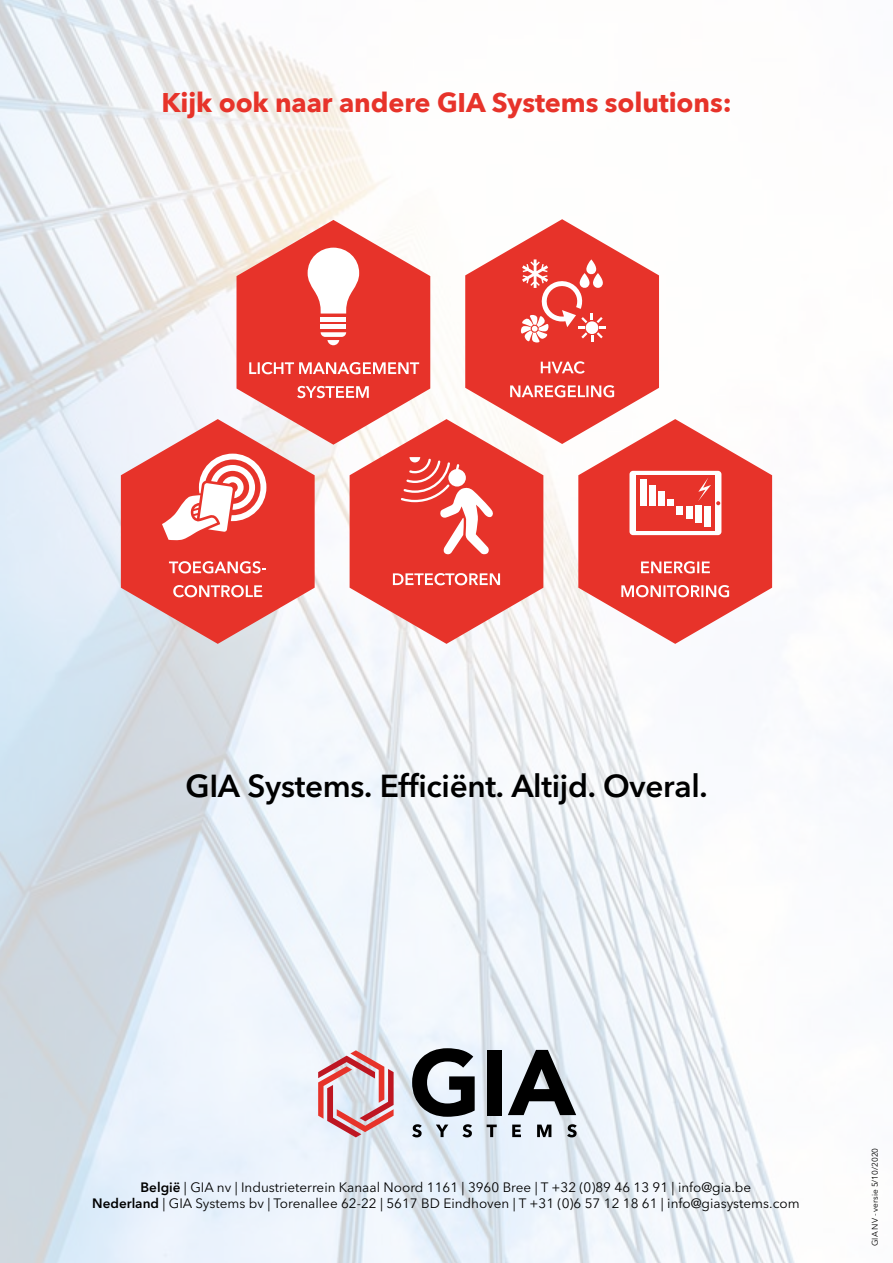
<style>
.page{position:relative;width:893px;height:1263px;background:#fff}
.page>*{position:absolute;margin:0;border:0;box-sizing:border-box;transform-origin:0 0}
.t1{font:600 31.5px "Avenir Next LT Pro";letter-spacing:-.01em;color:#000}
.t2{font:700 27px "Avenir Next";letter-spacing:-.005em;color:#e7332a}
.t3{font:13.5px/16.5px "Avenir Next LT Pro";color:#000;text-align:center}
.t4{font:8.25px "Avenir Next LT Pro";color:#000}
.s1{font-weight:600}
</style>
<div class="page">
<img style="left:0;top:0;width:883px;height:1263px">
<svg style="left:412px;top:1048px;width:63px;height:69px"></svg>
<div style="left:487px;top:1050px;width:14px;height:65px;background:#000"></div>
<svg style="left:508px;top:1050px;width:68px;height:65px;background:#7c8186"></svg>
<svg style="left:412px;top:1124px;width:10px;height:13px"></svg>
<svg style="left:436px;top:1124px;width:12px;height:13px"></svg>
<svg style="left:462px;top:1124px;width:10px;height:13px"></svg>
<svg style="left:487px;top:1124px;width:10px;height:13px"></svg>
<svg style="left:512px;top:1124px;width:9px;height:13px"></svg>
<svg style="left:537px;top:1124px;width:14px;height:13px"></svg>
<svg style="left:567px;top:1124px;width:10px;height:13px"></svg>
<svg style="left:318px;top:1050px;width:76px;height:87px;background:#daa6ad"></svg>
<svg style="left:121px;top:219px;width:651px;height:425px"></svg>
<h2 class="t2" style="left:161px;top:79px;width:572px">Kijk ook naar andere GIA Systems solutions:</h2>
<h1 class="t1" style="left:185px;top:767px;width:524px">GIA Systems. Efficiënt. Altijd. Overal.</h1>
<p class="t3" style="left:92px;top:1179px;width:709px"><span class="s1">België</span> | GIA nv | Industrieterrein Kanaal Noord 1161 | 3960 Bree | T +32 (0)89 46 13 91 | info@gia.be<br><span class="s1">Nederland</span> | GIA Systems bv | Torenallee 62-22 | 5617 BD Eindhoven | T +31 (0)6 57 12 18 61 | info@giasystems.com</p>
<p class="t4" style="left:870px;top:1246px;width:100px;rotate:-90deg">GIA NV - versie 5/10/2020</p>
</div>
